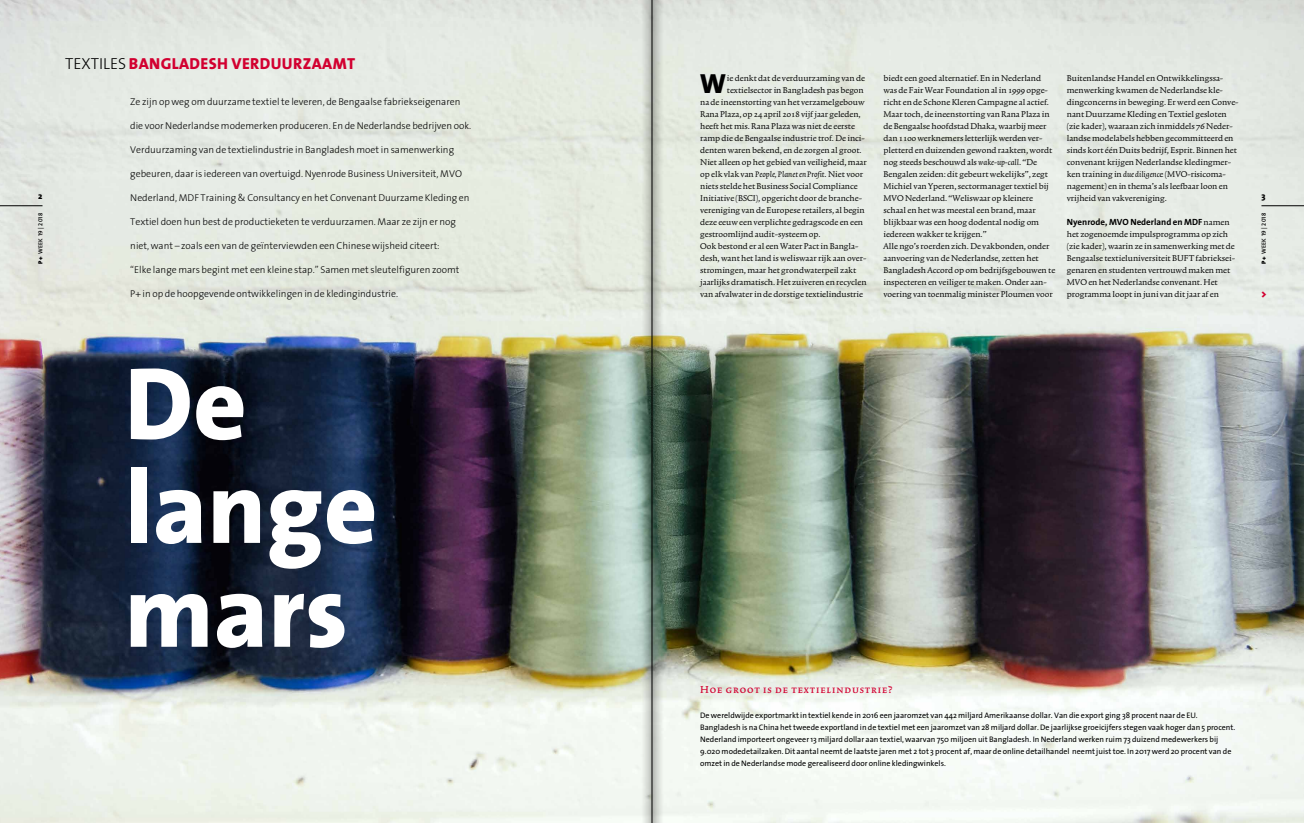
<style>
.page{position:relative;width:1304px;height:823px;background:#fff}
.page>*{position:absolute;margin:0;border:0;box-sizing:border-box;transform-origin:0 0}
.t1{font:800 103.8px/103.8px "The Sans";color:#fff}
.t2{font:800 27.8px "The Sans";color:#000}
.t3{font:800 16px "The Sans";letter-spacing:.025em;color:#d20030}
.t4{font:300 16px "The Sans";color:#000}
.t5{font:12px "Trinite No 1 Med Wid Exp";letter-spacing:.075em;color:#d20030}
.t6{font:10px/12px "Trinite No 1 Rom Wid";color:#000}
.t7{font:900 10px "The Sans";color:#d20030}
.t8{font:300 9.9px "The Sans";color:#000}
.t9{font:700 9px "The Sans";color:#000}
.t10{font:800 9px "The Sans";color:#000}
.t11{font:8px/12px "The Sans";color:#000}
.t12{font:6px "The Sans Semi Bold Caps";letter-spacing:.05em;color:#000}
.s1{font-family:"The Sans";font-weight:900}
.s2{font-family:"The Sans";font-weight:600}
.s3{font-family:"Trinite No 1";font-style:italic}
.s4{font-family:"Trinite No 1 Rom Wid";font-weight:400;font-size:10px}
</style>
<div class="page">
<img style="left:0;top:0;width:1304px;height:822px">
<hr style="left:0;top:205px;width:43px;height:1px;background:#000">
<hr style="left:1261px;top:205px;width:43px;height:1px;background:#000">
<svg style="left:641px;top:0;width:7px;height:822px;background:#b6c3b7"></svg>
<svg style="left:659px;top:0;width:4px;height:822px;background:#a8b4a6"></svg>
<div style="left:648px;top:0;width:11px;height:822px;background:#000;opacity:.75"></div>
<hr style="left:652px;top:0;width:1px;height:822px;background:#000">
<p class="t10" style="left:38px;top:189px;width:6px">2</p>
<p class="t12" style="left:35px;top:264px;width:53px;rotate:-90deg"><span class="s1">P+</span> <span class="s2">Week</span> 19 <span class="s2">|</span> 2018</p>
<h3 class="t4" style="left:65px;top:50px;width:42px">TEXTILES</h3>
<h3 class="t3" style="left:129px;top:50px;width:228px">BANGLADESH VERDUURZAAMT</h3>
<p class="t8" style="left:130px;top:93px;width:332px">Ze zijn op weg om duurzame textiel te leveren, de Bengaalse fabriekseigenaren</p>
<p class="t8" style="left:130px;top:117px;width:342px">die voor Nederlandse modemerken produceren. E n de Nederlandse bedrijven ook.</p>
<p class="t8" style="left:130px;top:141px;width:325px">Verduurzaming van de textielindustrie in Bangladesh moet in samenwerking</p>
<p class="t8" style="left:130px;top:165px;width:333px">gebeuren, daar is iedereen van overtuigd. Nyenrode Business Universiteit, MVO</p>
<p class="t8" style="left:130px;top:189px;width:341px">Nederland, MDF Training &amp; Consultancy en het Convenant Duurzame Kleding en</p>
<p class="t8" style="left:130px;top:213px;width:327px">Textiel doen hun best de productieketen te verduurzamen. Maar ze zijn er nog</p>
<p class="t8" style="left:130px;top:237px;width:311px">niet, want – zoals een van de geïnterviewden een Chinese wijsheid citeert:</p>
<p class="t8" style="left:130px;top:261px;width:331px">“E lke lange mars begint met een kleine stap.” Samen met sleutelfiguren zoomt</p>
<p class="t8" style="left:130px;top:285px;width:269px">P+ in op de hoopgevende ontwikkelingen in de kledingindustrie.</p>
<h1 class="t1" style="left:125px;top:349px;width:255px">De lange mars</h1>
<h2 class="t2" style="left:700px;top:60px;width:28px">W</h2>
<p class="t6" style="left:727px;top:72px;width:139px">ie denkt dat de verduurzaming van de</p>
<p class="t6" style="left:727px;top:84px;width:138px">textielsector in Bangladesh pas begon</p>
<p class="t6" style="left:700px;top:96px;width:166px">na de ineenstorting van het verzamelgebouw</p>
<p class="t6" style="left:700px;top:108px;width:162px">Rana Plaza, op 24 april 2018 vijf jaar geleden,</p>
<p class="t6" style="left:700px;top:120px;width:156px">heeft het mis. Rana Plaza was niet de eerste</p>
<p class="t6" style="left:700px;top:132px;width:166px">ramp die de Bengaalse industrie trof. De inci-</p>
<p class="t6" style="left:700px;top:144px;width:163px">denten waren bekend, en de zorgen al groot.</p>
<p class="t6" style="left:700px;top:156px;width:168px">Niet alleen op het gebied van veiligheid, maar</p>
<p class="t6" style="left:700px;top:168px;width:164px">op elk vlak van <span class="s3">People, Planet en Profit</span>. Niet voor</p>
<p class="t6" style="left:700px;top:180px;width:159px">niets stelde het Business Social Compliance</p>
<p class="t6" style="left:700px;top:192px;width:163px">Initiative (BSCI), opgericht door de branche-</p>
<p class="t6" style="left:700px;top:204px;width:166px">vereniging van de Europese retailers, al begin</p>
<p class="t6" style="left:700px;top:216px;width:164px">deze eeuw een verplichte gedragscode en een</p>
<p class="t6" style="left:700px;top:228px;width:122px">gestroomlijnd audit-systeem op.</p>
<p class="t6" style="left:700px;top:240px;width:160px">Ook bestond er al een Water Pact in Bangla-</p>
<p class="t6" style="left:700px;top:252px;width:168px">desh, want het land is weliswaar rijk aan over-</p>
<p class="t6" style="left:700px;top:264px;width:158px">stromingen, maar het grondwaterpeil zakt</p>
<p class="t6" style="left:700px;top:276px;width:168px">jaarlijks dramatisch. Het zuiveren en recyclen</p>
<p class="t6" style="left:700px;top:288px;width:164px">van afvalwater in de dorstige textielindustrie</p>
<p class="t6" style="left:883px;top:72px;width:173px">biedt een goed alternatief. En in Nederland was de Fair Wear Foundation al in 1999 opge&shy;richt en de Schone Kleren Campagne al actief.<br>Maar toch, de ineenstorting van Rana Plaza in de Bengaalse hoofdstad Dhaka, waarbij meer dan 1100 werknemers letterlijk werden ver&shy;pletterd en duizenden gewond raakten, wordt nog steeds beschouwd als <span class="s3">wake-up-call</span>. “De Bengalen zeiden: dit gebeurt wekelijks”, zegt Michiel van Yperen, sectormanager textiel bij MVO Nederland. “Weliswaar op kleinere schaal en het was meestal een brand, maar blijkbaar was een hoog dodental nodig om iedereen wakker te krijgen.”<br>Alle ngo’s roerden zich. De vakbonden, onder aanvoering van de Nederlandse, zetten het Bangladesh Accord op om bedrijfsgebouwen te inspecteren en veiliger te maken. Onder aan&shy;voering van toenmalig minister Ploumen voor</p>
<p class="t6" style="left:1067px;top:72px;width:173px">Buitenlandse Handel en Ontwikkelingssa&shy;menwerking kwamen de Nederlandse kle&shy;dingconcerns in beweging. Er werd een Conve&shy;nant Duurzame Kleding en Textiel gesloten (zie kader), waaraan zich inmiddels 76 Neder&shy;landse modelabels hebben gecommitteerd en sinds kort één Duits bedrijf, Esprit. Binnen het convenant krijgen Nederlandse kledingmer&shy;ken training in <span class="s3">due diligenc</span>e (MVO-risicoma&shy;nagement) en in thema’s als leefbaar loon en vrijheid van vakvereniging.</p>
<p class="t9" style="left:1067px;top:214px;width:164px">Nyenrode, MVO Nederland en MDF <span class="s4">namen</span></p>
<p class="t6" style="left:1067px;top:228px;width:170px">het zogenoemde impulsprogramma op zich (zie kader), waarin ze in samenwerking met de Bengaalse textieluniversiteit BUFT fabrieksei&shy;genaren en studenten vertrouwd maken met MVO en het Nederlandse convenant. Het programma loopt in juni van dit jaar af en</p>
<p class="t10" style="left:1261px;top:189px;width:6px">3</p>
<p class="t12" style="left:1259px;top:264px;width:53px;rotate:-90deg"><span class="s1">P+</span> <span class="s2">Week</span> 19 <span class="s2">|</span> 2018</p>
<p class="t7" style="left:1261px;top:285px;width:7px">&gt;</p>
<p class="t5" style="left:700px;top:684px;width:194px">Hoe groot is de textielindustrie?</p>
<p class="t11" style="left:700px;top:708px;width:537px">De wereldwijde exportmarkt in textiel kende in 2016 een jaaromzet van 442 miljard Amerikaanse dollar. Van die export ging 38 procent naar de EU.<br>Bangladesh is na China het tweede exportland in de textiel met een jaaromzet van 28 miljard dollar. De jaarlijkse groeicijfers stegen vaak hoger dan 5 procent.<br>Nederland importeert ongeveer 13 miljard dollar aan textiel, waarvan 750 miljoen uit Bangladesh. In Nederland werken ruim 73 duizend medewerkers bij 9.020 modedetailzaken. Dit aantal neemt de laatste jaren met 2 tot 3 procent af, maar de online detailhandel neemt juist toe. In 2017 werd 20 procent van de omzet in de Nederlandse mode gerealiseerd door online kledingwinkels.</p>
</div>
